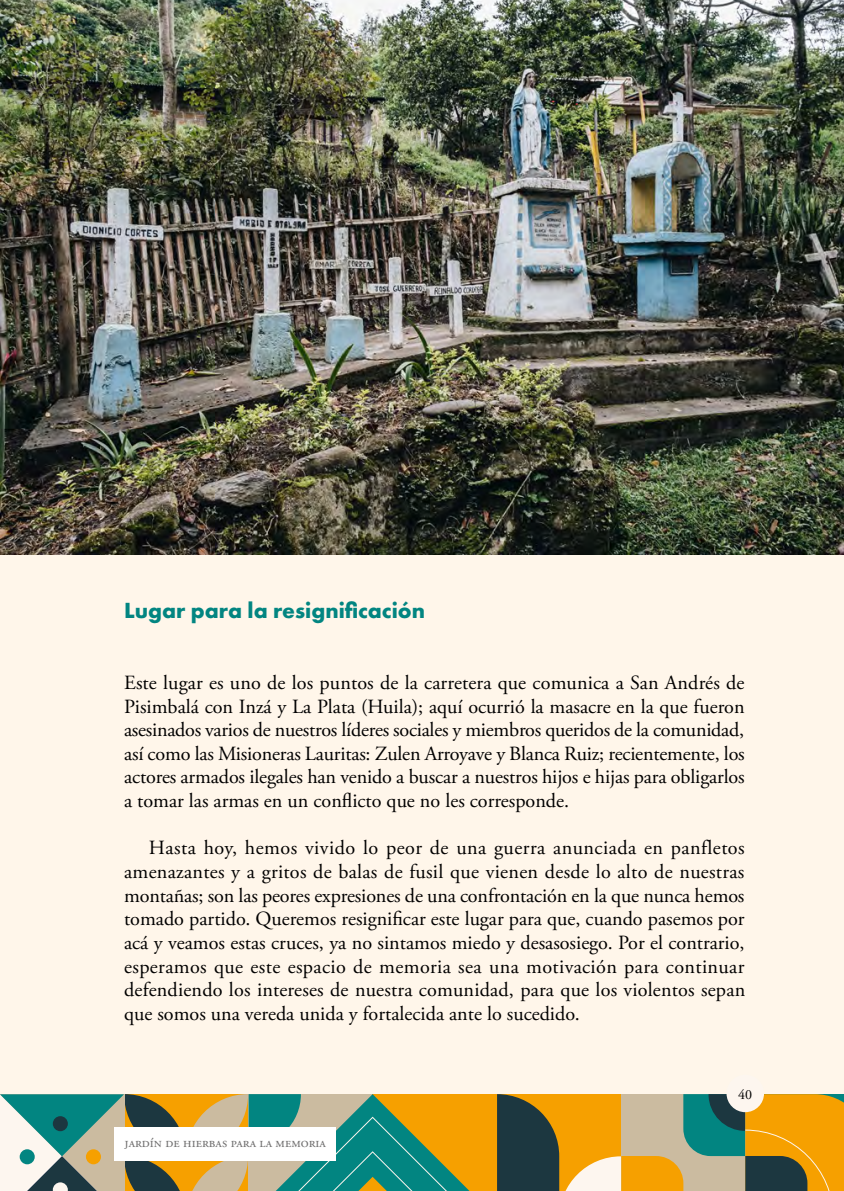
<style>
.page{position:relative;width:844px;height:1191px;background:#fff}
.page>*{position:absolute;margin:0;border:0;box-sizing:border-box;transform-origin:0 0}
.t1{font:700 22.75px "Futura PT";color:#028581}
.t2{font:20.12px/23.6px "Adobe Garamond Pro";color:#000;text-align:justify}
.t3{font:14px "Adobe Garamond Pro";color:#706f6f}
.t4{font:14px "Adobe Garamond Pro";color:#000}
</style>
<div class="page">
<div style="left:0;top:0;width:843px;height:1191px;background:#fff6ea"></div>
<svg style="left:0;top:1094px;width:843px;height:97px;background:#939459"></svg>
<div style="left:726px;top:1074px;width:37px;height:38px;background:#fdf6ef;border-radius:50%"></div>
<div style="left:115px;top:1127px;width:221px;height:33px;background:#fff"></div>
<img style="left:0;top:0;width:843px;height:554px">
<p class="t1" style="left:124px;top:596px;width:302px">Lugar para la resignificación</p>
<p class="t2" style="left:124px;top:671px;width:622px">Este lugar es uno de los puntos de la carretera que comunica a San Andrés de Pisimbalá con Inzá y La Plata (Huila); aquí ocurrió la masacre en la que fueron asesinados varios de nuestros líderes sociales y miembros queridos de la comunidad, así como las Misioneras Lauritas: Zulen Arroyave y Blanca Ruiz; recientemente, los actores armados ilegales han venido a buscar a nuestros hijos e hijas para obligarlos a tomar las armas en un conflicto que no les corresponde.</p>
<p class="t2" style="left:124px;top:837px;width:622px;text-indent:25px">Hasta hoy, hemos vivido lo peor de una guerra anunciada en panfletos amenazantes y a gritos de balas de fusil que vienen desde lo alto de nuestras montañas; son las peores expresiones de una confrontación en la que nunca hemos tomado partido. Queremos resignificar este lugar para que, cuando pasemos por acá y veamos estas cruces, ya no sintamos miedo y desasosiego. Por el contrario, esperamos que este espacio de memoria sea una motivación para continuar defendiendo los intereses de nuestra comunidad, para que los violentos sepan que somos una vereda unida y fortalecida ante lo sucedido.</p>
<p class="t3" style="left:124px;top:1134px;width:203px">jardín de hierbas para la memoria</p>
<p class="t4" style="left:738px;top:1085px;width:15px">40</p>
</div>
